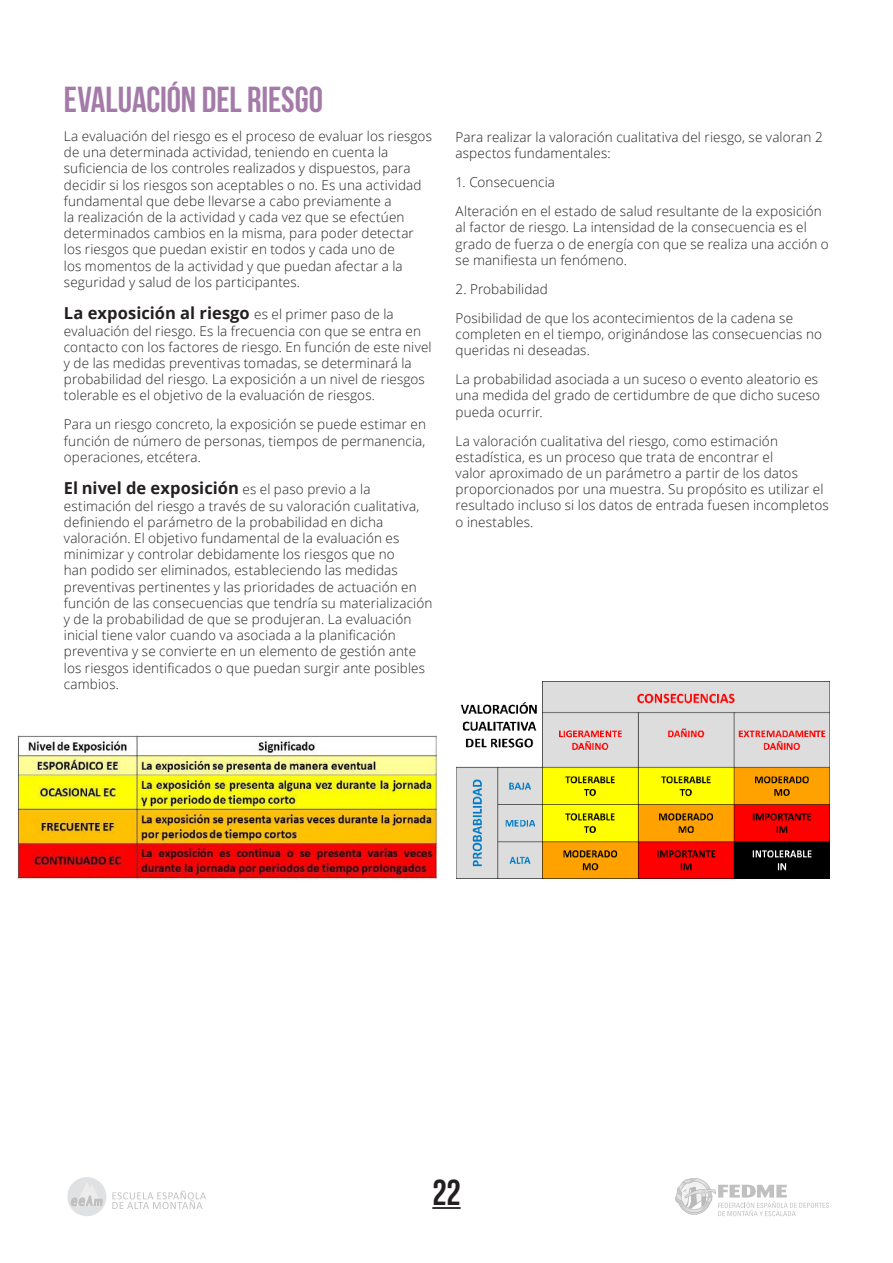
<style>
.page{position:relative;width:893px;height:1263px;background:#fff}
.page>*{position:absolute;margin:0;border:0;box-sizing:border-box;transform-origin:0 0}
.TITOL_SUBSECCIÓ{font:700 36px "Bebas Neue";letter-spacing:-.005em;color:#a47ba8}
.t1{font:700 36px "Bebas Neue";color:#231f20}
.TITOL_SUBSECCIÓ-2{font:700 16.5px "Open Sans";letter-spacing:.005em;color:#231f20}
.TITOL_SUBSECCIÓ-3{font:300 13.5px/16.2px "Open Sans";letter-spacing:.01em;color:#231f20}
.s1{font-weight:300;font-size:13.5px}
</style>
<div class="page">
<hr style="left:432px;top:1207px;width:29px;height:2px;background:#231f20">
<svg style="left:675px;top:1178px;width:154px;height:38px"></svg>
<svg style="left:67px;top:1177px;width:39px;height:39px"></svg>
<svg style="left:69px;top:1180px;width:35px;height:36px"></svg>
<svg style="left:112px;top:1190px;width:94px;height:19px"></svg>
<img style="left:17px;top:736px;width:420px;height:143px">
<img style="left:457px;top:681px;width:372px;height:197px">
<p class="TITOL_SUBSECCIÓ" style="left:64px;top:80px;width:261px">EVALUACIÓN DEL RIESGO</p>
<p class="TITOL_SUBSECCIÓ-3" style="left:64px;top:128px;width:370px">La evaluación del riesgo es el proceso de evaluar los riesgos de una determinada actividad, teniendo en cuenta la suficiencia de los controles realizados y dispuestos, para decidir si los riesgos son aceptables o no. Es una actividad fundamental que debe llevarse a cabo previamente a<br>la realización de la actividad y cada vez que se efectúen determinados cambios en la misma, para poder detectar los riesgos que puedan existir en todos y cada uno de<br>los momentos de la actividad y que puedan afectar a la seguridad y salud de los participantes.</p>
<p class="TITOL_SUBSECCIÓ-2" style="left:64px;top:302px;width:331px">La exposición al riesgo <span class="s1">es el primer paso de la</span></p>
<p class="TITOL_SUBSECCIÓ-3" style="left:64px;top:322px;width:369px">evaluación del riesgo. Es la frecuencia con que se entra en contacto con los factores de riesgo. En función de este nivel y de las medidas preventivas tomadas, se determinará la probabilidad del riesgo. La exposición a un nivel de riesgos tolerable es el objetivo de la evaluación de riesgos.</p>
<p class="TITOL_SUBSECCIÓ-3" style="left:64px;top:416px;width:364px;text-align:justify">Para un riesgo concreto, la exposición se puede estimar en función de número de personas, tiempos de permanencia, operaciones, etcétera.</p>
<p class="TITOL_SUBSECCIÓ-2" style="left:64px;top:477px;width:308px">El nivel de exposición <span class="s1">es el paso previo a la</span></p>
<p class="TITOL_SUBSECCIÓ-3" style="left:64px;top:497px;width:370px">estimación del riesgo a través de su valoración cualitativa, definiendo el parámetro de la probabilidad en dicha valoración. El objetivo fundamental de la evaluación es minimizar y controlar debidamente los riesgos que no<br>han podido ser eliminados, estableciendo las medidas preventivas pertinentes y las prioridades de actuación en función de las consecuencias que tendría su materialización y de la probabilidad de que se produjeran. La evaluación inicial tiene valor cuando va asociada a la planificación preventiva y se convierte en un elemento de gestión ante los riesgos identificados o que puedan surgir ante posibles cambios.</p>
<p class="TITOL_SUBSECCIÓ-3" style="left:456px;top:129px;width:369px">Para realizar la valoración cualitativa del riesgo, se valoran 2 aspectos fundamentales:</p>
<p class="TITOL_SUBSECCIÓ-3" style="left:456px;top:174px;width:101px">1. Consecuencia</p>
<p class="TITOL_SUBSECCIÓ-3" style="left:456px;top:203px;width:375px">Alteración en el estado de salud resultante de la exposición al factor de riesgo. La intensidad de la consecuencia es el grado de fuerza o de energía con que se realiza una acción o se manifiesta un fenómeno.</p>
<p class="TITOL_SUBSECCIÓ-3" style="left:456px;top:280px;width:94px">2. Probabilidad</p>
<p class="TITOL_SUBSECCIÓ-3" style="left:456px;top:309px;width:368px">Posibilidad de que los acontecimientos de la cadena se completen en el tiempo, originándose las consecuencias no queridas ni deseadas.</p>
<p class="TITOL_SUBSECCIÓ-3" style="left:456px;top:371px;width:366px">La probabilidad asociada a un suceso o evento aleatorio es una medida del grado de certidumbre de que dicho suceso pueda ocurrir.</p>
<p class="TITOL_SUBSECCIÓ-3" style="left:456px;top:432px;width:375px">La valoración cualitativa del riesgo, como estimación estadística, es un proceso que trata de encontrar el<br>valor aproximado de un parámetro a partir de los datos proporcionados por una muestra. Su propósito es utilizar el resultado incluso si los datos de entrada fuesen incompletos o inestables.</p>
<h1 class="t1" style="left:432px;top:1173px;width:30px">22</h1>
</div>
